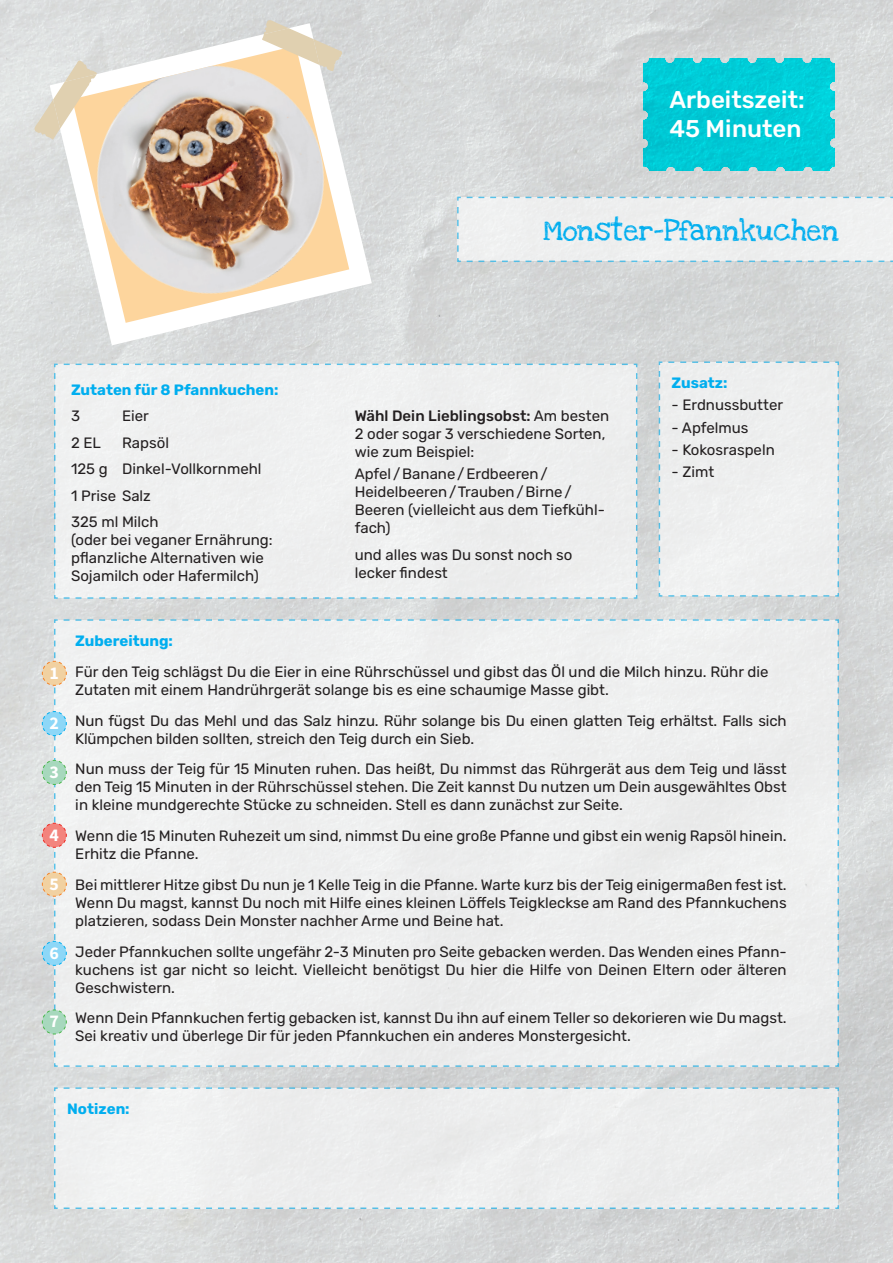
<style>
.page{position:relative;width:893px;height:1263px;background:#fff}
.page>*{position:absolute;margin:0;border:0;box-sizing:border-box;transform-origin:0 0}
.t1{font:30px "Love Ya Like A Sister";color:#00aeef}
.t2{font:500 24.15px/29.1px "Rubik";color:#fff}
.t3{font:18px "Source Sans Variable";color:#fff}
.t4{font:15px/18px "Rubik";color:#231f20}
.t5{font:700 15px "Rubik";color:#00aeef}
.s1{font-weight:500}
</style>
<div class="page">
<img style="left:0;top:0;width:893px;height:1263px">
<svg style="left:639px;top:54px;width:200px;height:122px;background:#1dccd6"></svg>
<svg style="left:456px;top:196px;width:437px;height:67px"></svg>
<svg style="left:50px;top:23px;width:322px;height:322px;background:#dddfdf"></svg>
<img style="left:72px;top:46px;width:277px;height:277px">
<svg style="left:261px;top:20px;width:81px;height:51px;background:#e5d8c1"></svg>
<svg style="left:33px;top:61px;width:64px;height:79px;background:#e9dec9"></svg>
<div style="left:53px;top:363px;width:585px;height:236px;background:#eeefef"></div>
<div style="left:53px;top:1087px;width:787px;height:123px;background:#edeeee"></div>
<div style="left:658px;top:361px;width:182px;height:236px;background:#eeefef"></div>
<div style="left:41px;top:619px;width:798px;height:448px;background:#eeefef"></div>
<h2 class="t2" style="left:669px;top:85px;width:137px">Arbeitszeit:<br>45 Minuten</h2>
<h1 class="t1" style="left:543px;top:212px;width:297px">Monster-Pfannkuchen</h1>
<p class="t5" style="left:71px;top:381px;width:209px">Zutaten für 8 Pfannkuchen:</p>
<p class="t4" style="left:71px;top:407px;width:11px">3</p>
<p class="t4" style="left:122px;top:407px;width:28px">Eier</p>
<p class="t4" style="left:71px;top:434px;width:32px">2 EL</p>
<p class="t4" style="left:71px;top:430px;width:192px;line-height:26.5px;text-indent:51px">Rapsöl<br>125 g Dinkel-Vollkornmehl<br>1 Prise Salz<br>325 ml Milch</p>
<p class="t4" style="left:71px;top:531px;width:203px">(oder bei veganer Ernährung: pflanzliche Alternativen wie<br>Sojamilch oder Hafermilch)</p>
<p class="t4" style="left:355px;top:407px;width:256px"><span class="s1">Wähl Dein Lieblingsobst:</span> Am besten<br>2 oder sogar 3 verschiedene Sorten, wie zum Beispiel:</p>
<p class="t4" style="left:355px;top:466px;width:252px">Apfel /Banane/Erdbeeren/<br>Heidelbeeren/Trauben/Birne/<br>Beeren (vielleicht aus dem Tiefkühl&shy;fach)</p>
<p class="t4" style="left:355px;top:546px;width:219px">und alles was Du sonst noch so lecker findest</p>
<p class="t5" style="left:671px;top:375px;width:58px">Zusatz:</p>
<p class="t4" style="left:671px;top:397px;width:113px">- Erdnussbutter</p>
<p class="t4" style="left:671px;top:419px;width:79px">- Apfelmus</p>
<p class="t4" style="left:671px;top:441px;width:105px">- Kokosraspeln</p>
<p class="t4" style="left:671px;top:463px;width:44px">- Zimt</p>
<p class="t3" style="left:50px;top:662px;width:11px">1</p>
<p class="t3" style="left:50px;top:712px;width:11px">2</p>
<p class="t3" style="left:50px;top:761px;width:11px">3</p>
<p class="t3" style="left:50px;top:824px;width:11px">4</p>
<p class="t3" style="left:50px;top:873px;width:11px">5</p>
<p class="t3" style="left:50px;top:942px;width:11px">6</p>
<p class="t3" style="left:50px;top:1011px;width:11px">7</p>
<p class="t5" style="left:75px;top:632px;width:99px">Zubereitung:</p>
<p class="t4" style="left:75px;top:663px;width:695px">Für den Teig schlägst Du die Eier in eine Rührschüssel und gibst das Öl und die Milch hinzu. Rühr die<br>Zutaten mit einem Handrührgerät solange bis es eine schaumige Masse gibt.</p>
<p class="t4" style="left:75px;top:712px;width:713px">Nun fügst Du das Mehl und das Salz hinzu. Rühr solange bis Du einen glatten Teig erhältst. Falls sich<br>Klümpchen bilden sollten, streich den Teig durch ein Sieb.</p>
<p class="t4" style="left:75px;top:760px;width:713px;text-align:justify">Nun muss der Teig für 15 Minuten ruhen. Das heißt, Du nimmst das Rührgerät aus dem Teig und lässt den Teig 15 Minuten in der Rührschüssel stehen. Die Zeit kannst Du nutzen um Dein ausgewähltes Obst in kleine mundgerechte Stücke zu schneiden. Stell es dann zunächst zur Seite.</p>
<p class="t4" style="left:75px;top:827px;width:713px">Wenn die 15 Minuten Ruhezeit um sind, nimmst Du eine große Pfanne und gibst ein wenig Rapsöl hinein.<br>Erhitz die Pfanne.</p>
<p class="t4" style="left:75px;top:876px;width:713px;text-align:justify">Bei mittlerer Hitze gibst Du nun je 1 Kelle Teig in die Pfanne. Warte kurz bis der Teig einigermaßen fest ist.<br>Wenn Du magst, kannst Du noch mit Hilfe eines kleinen Löffels Teigkleckse am Rand des Pfannkuchens platzieren, sodass Dein Monster nachher Arme und Beine hat.</p>
<p class="t4" style="left:75px;top:943px;width:713px;text-align:justify">Jeder Pfannkuchen sollte ungefähr 2-3 Minuten pro Seite gebacken werden. Das Wenden eines Pfann&shy;kuchens ist gar nicht so leicht. Vielleicht benötigst Du hier die Hilfe von Deinen Eltern oder älteren Geschwistern.</p>
<p class="t4" style="left:75px;top:1009px;width:713px">Wenn Dein Pfannkuchen fertig gebacken ist, kannst Du ihn auf einem Teller so dekorieren wie Du magst.<br>Sei kreativ und überlege Dir für jeden Pfannkuchen ein anderes Monstergesicht.</p>
<p class="t5" style="left:67px;top:1100px;width:64px">Notizen:</p>
</div>
